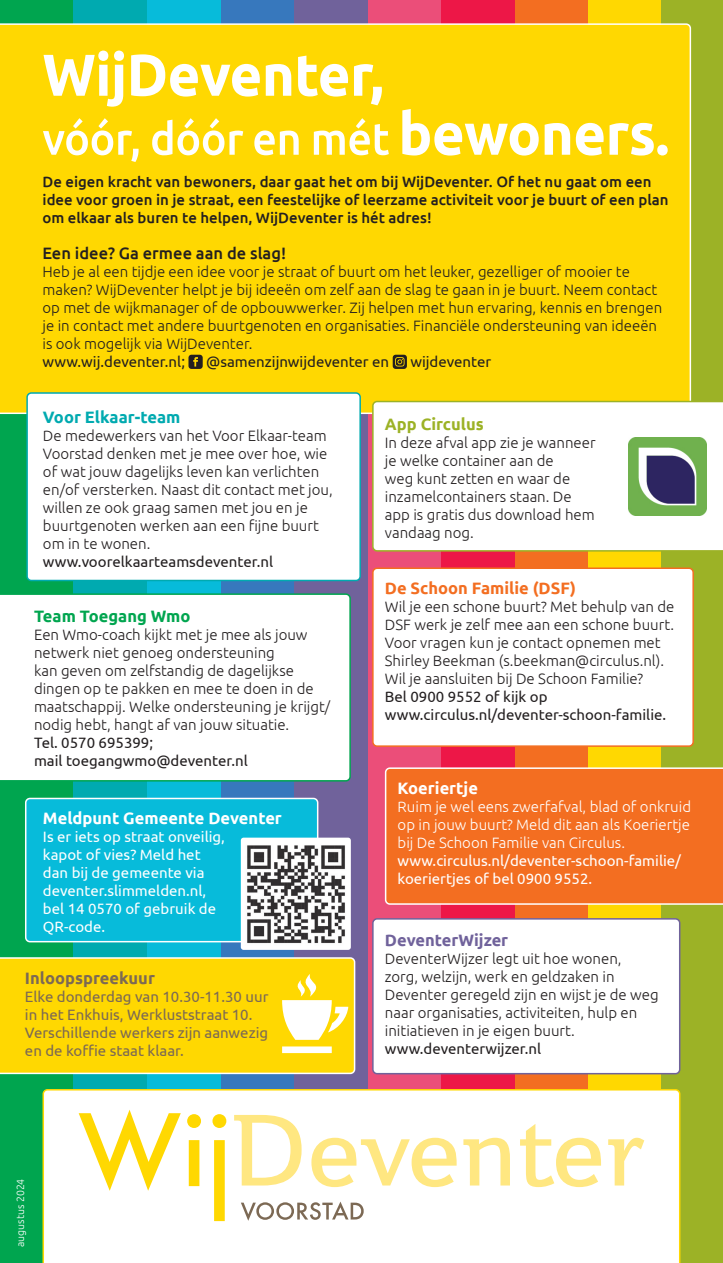
<style>
.page{position:relative;width:723px;height:1263px;background:#fff}
.page>*{position:absolute;margin:0;border:0;box-sizing:border-box;transform-origin:0 0}
.t1{font:700 16.5px "Ubuntu";color:#fff}
.t2{font:500 16.5px "Ubuntu";color:#231f20}
.t3{font:700 16.5px "Ubuntu";color:#f36e21}
.t4{font:700 16.5px "Ubuntu";color:#00aab0}
.t5{font:700 16.5px "Ubuntu";color:#7c6954}
.t6{font:700 16.5px "Ubuntu";color:#70629b}
.t7{font:700 16.5px "Ubuntu";color:#00a54f}
.t8{font:700 16.5px "Ubuntu";color:#9cb226}
.t9{font:300 15px/18px "Ubuntu";color:#231f20}
.t10{font:15px/18px "Ubuntu";color:#231f20}
.t11{font:500 15px/18px "Ubuntu";color:#231f20}
.t12{font:15px/18px "Ubuntu";color:#fff}
.t13{font:15px/18px "Ubuntu";color:#7c6954}
.t14{font:300 15px/18px "Ubuntu";color:#fff;text-align:justify}
.t15{font:300 10.5px "Ubuntu";color:#fff}
</style>
<div class="page">
<div style="left:0;top:0;width:74px;height:1263px;background:#00a54f"></div>
<div style="left:74px;top:0;width:73px;height:1263px;background:#00aab0"></div>
<div style="left:147px;top:0;width:74px;height:1263px;background:#07bbda"></div>
<div style="left:221px;top:0;width:73px;height:1263px;background:#3778bd"></div>
<div style="left:294px;top:0;width:74px;height:1263px;background:#70629b"></div>
<div style="left:368px;top:0;width:73px;height:1263px;background:#eb4e79"></div>
<div style="left:441px;top:0;width:74px;height:1263px;background:#ed1747"></div>
<div style="left:515px;top:0;width:74px;height:1263px;background:#f36e21"></div>
<div style="left:588px;top:0;width:74px;height:1263px;background:#ffd801"></div>
<div style="left:662px;top:0;width:61px;height:1263px;background:#9cb226"></div>
<div style="left:43px;top:1089px;width:637px;height:174px;background:#fff"></div>
<div style="left:0;top:23px;width:691px;height:391px;background:#ffd801"></div>
<div style="left:27px;top:393px;width:333px;height:187px;background:#fff;border-radius:4px"></div>
<div style="left:26px;top:392px;width:335px;height:189px;border:2px solid #00aab0;border-radius:4px"></div>
<div style="left:373px;top:919px;width:307px;height:155px;background:#fff;border-radius:4px"></div>
<div style="left:372px;top:918px;width:308px;height:156px;border:2px solid #70629b;border-radius:4px"></div>
<div style="left:0;top:593px;width:351px;height:188px;background:#fff"></div>
<div style="left:26px;top:798px;width:292px;height:144px;background:#07bbda;border-radius:4px"></div>
<div style="left:25px;top:798px;width:293px;height:144px;border:2px solid #fff;border-radius:4px"></div>
<svg style="left:188px;top:355px;width:15px;height:14px"></svg>
<svg style="left:393px;top:355px;width:14px;height:14px"></svg>
<svg style="left:43px;top:51px;width:625px;height:111px;background:#ffe039"></svg>
<svg style="left:79px;top:1110px;width:102px;height:81px;background:#fff2ae"></svg>
<svg style="left:187px;top:1114px;width:14px;height:72px"></svg>
<svg style="left:212px;top:1114px;width:14px;height:107px"></svg>
<svg style="left:234px;top:1115px;width:68px;height:70px;background:#fff5cb"></svg>
<svg style="left:311px;top:1138px;width:146px;height:49px;background:#fff4c7"></svg>
<svg style="left:463px;top:1138px;width:47px;height:47px;background:#fff3c4"></svg>
<svg style="left:520px;top:1124px;width:81px;height:63px;background:#fff5cd"></svg>
<svg style="left:608px;top:1138px;width:36px;height:47px;background:#fff5ce"></svg>
<svg style="left:241px;top:1201px;width:123px;height:20px;background:#d5cfc9"></svg>
<img style="left:241px;top:838px;width:110px;height:112px">
<div style="left:385px;top:767px;width:338px;height:138px;background:#f36e21"></div>
<div style="left:0;top:957px;width:355px;height:117px;background:#ffd801"></div>
<svg style="left:282px;top:974px;width:66px;height:79px;background:#ffe973"></svg>
<div style="left:372px;top:401px;width:351px;height:151px;background:#fff"></div>
<div style="left:373px;top:568px;width:320px;height:178px;background:#fff;border-radius:4px"></div>
<div style="left:372px;top:567px;width:322px;height:180px;border:2px solid #f36e21;border-radius:4px"></div>
<img style="left:628px;top:437px;width:79px;height:78px">
<p class="t11" style="left:43px;top:173px;width:628px">De eigen kracht van bewoners, daar gaat het om bij WijDeventer. Of het nu gaat om een idee voor groen in je straat, een feestelijke of leerzame activiteit voor je buurt of een plan om elkaar als buren te helpen, WijDeventer is hét adres!</p>
<p class="t2" style="left:43px;top:243px;width:245px">Een idee? Ga ermee aan de slag!</p>
<p class="t9" style="left:43px;top:263px;width:621px">Heb je al een tijdje een idee voor je straat of buurt om het leuker, gezelliger of mooier te maken? WijDeventer helpt je bij ideeën om zelf aan de slag te gaan in je buurt. Neem contact op met de wijkmanager of de opbouwwerker. Zij helpen met hun ervaring, kennis en brengen je in contact met andere buurtgenoten en organisaties. Financiële ondersteuning van ideeën is ook mogelijk via WijDeventer.</p>
<p class="t10" style="left:43px;top:353px;width:144px">www.wij.deventer.nl;</p>
<p class="t10" style="left:206px;top:353px;width:185px">@samenzijnwijdeventer en</p>
<p class="t10" style="left:410px;top:353px;width:82px">wijdeventer</p>
<p class="t4" style="left:43px;top:407px;width:139px">Voor Elkaar-team</p>
<p class="t9" style="left:43px;top:426px;width:291px">De medewerkers van het Voor Elkaar-team Voorstad denken met je mee over hoe, wie of wat jouw dagelijks leven kan verlichten en/of versterken. Naast dit contact met jou, willen ze ook graag samen met jou en je buurtgenoten werken aan een fijne buurt om in te wonen.</p>
<p class="t10" style="left:43px;top:552px;width:232px">www.voorelkaarteamsdeventer.nl</p>
<p class="t7" style="left:34px;top:606px;width:158px">Team Toegang Wmo</p>
<p class="t9" style="left:34px;top:625px;width:298px">Een Wmo-coach kijkt met je mee als jouw netwerk niet genoeg ondersteuning<br>kan geven om zelfstandig de dagelijkse dingen op te pakken en mee te doen in de maatschappij. Welke ondersteuning je krijgt/ nodig hebt, hangt af van jouw situatie.</p>
<p class="t10" style="left:34px;top:733px;width:215px">Tel. 0570 695399;<br>mail toegangwmo@deventer.nl</p>
<p class="t1" style="left:43px;top:808px;width:240px">Meldpunt Gemeente Deventer</p>
<p class="t12" style="left:43px;top:827px;width:183px">Is er iets op straat onveilig, kapot of vies? Meld het dan bij de gemeente via deventer.slimmelden.nl, bel 14 0570 of gebruik de<br>QR-code.</p>
<p class="t5" style="left:25px;top:968px;width:131px">Inloopspreekuur</p>
<p class="t13" style="left:25px;top:987px;width:245px">Elke donderdag van 10.30-11.30 uur in het Enkhuis, Werkluststraat 10.<br>Verschillende werkers zijn aanwezig en de koffie staat klaar.</p>
<p class="t15" style="left:14px;top:1247px;width:70px;rotate:-90deg">augustus 2024</p>
<p class="t8" style="left:385px;top:414px;width:100px">App Circulus</p>
<p class="t9" style="left:385px;top:433px;width:212px">In deze afval app zie je wanneer je welke container aan de<br>weg kunt zetten en waar de inzamelcontainers staan. De app is gratis dus download hem vandaag nog.</p>
<p class="t3" style="left:385px;top:578px;width:193px">De Schoon Familie (DSF)</p>
<p class="t9" style="left:385px;top:598px;width:291px">Wil je een schone buurt? Met behulp van de DSF werk je zelf mee aan een schone buurt.<br>Voor vragen kun je contact opnemen met Shirley Beekman (s.beekman@circulus.nl).<br>Wil je aansluiten bij De Schoon Familie?</p>
<p class="t10" style="left:385px;top:687px;width:283px">Bel 0900 9552 of kijk op www.circulus.nl/deventer-schoon-familie.</p>
<p class="t1" style="left:398px;top:778px;width:82px">Koeriertje</p>
<p class="t14" style="left:398px;top:797px;width:295px">Ruim je wel eens zwerfafval, blad of onkruid op in jouw buurt? Meld dit aan als Koeriertje bij De Schoon Familie van Circulus.</p>
<p class="t12" style="left:398px;top:851px;width:285px">www.circulus.nl/deventer-schoon-familie/ koeriertjes of bel 0900 9552.</p>
<p class="t6" style="left:385px;top:930px;width:125px">DeventerWijzer</p>
<p class="t9" style="left:385px;top:949px;width:275px">DeventerWijzer legt uit hoe wonen, zorg, welzijn, werk en geldzaken in Deventer geregeld zijn en wijst je de weg naar organisaties, activiteiten, hulp en initiatieven in je eigen buurt.</p>
<p class="t10" style="left:385px;top:1039px;width:158px">www.deventerwijzer.nl</p>
</div>
